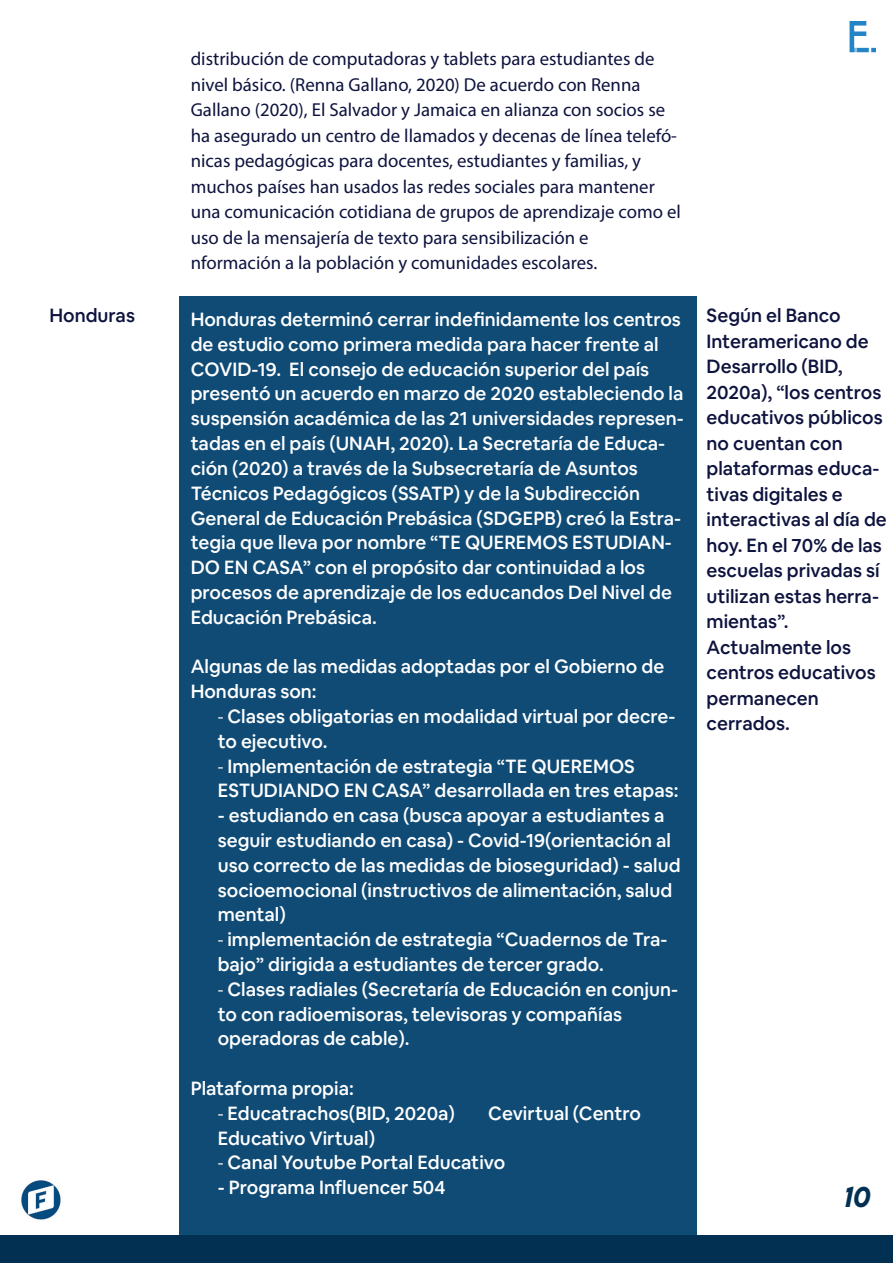
<style>
.page{position:relative;width:893px;height:1263px;background:#fff}
.page>*{position:absolute;margin:0;border:0;box-sizing:border-box;transform-origin:0 0}
.t1{font:italic 500 25.5px "LEMONMILK";color:#023052}
.t2{font:500 18.75px/24.8px "Airbnb Cereal App";color:#fff}
.t3{font:18.75px/25.5px "Myriad Pro";color:#0e133e}
.t4{font:500 18.75px/25.5px "Airbnb Cereal App";color:#0e133e}
.s1{font-family:"Myriad Pro";font-weight:400}
</style>
<div class="page">
<div style="left:179px;top:296px;width:518px;height:949px;background:#0f4b75"></div>
<img style="left:849px;top:21px;width:27px;height:32px">
<img style="left:21px;top:1180px;width:40px;height:40px">
<div style="left:0;top:1235px;width:893px;height:28px;background:#023052"></div>
<p class="t3" style="left:191px;top:46px;width:492px">distribución de computadoras y tablets para estudiantes de nivel básico. (Renna Gallano, 2020) De acuerdo con Renna Gallano (2020), El Salvador y Jamaica en alianza con socios se ha asegurado un centro de llamados y decenas de línea telefó&shy;nicas pedagógicas para docentes, estudiantes y familias, y muchos países han usados las redes sociales para mantener una comunicación cotidiana de grupos de aprendizaje como el uso de la mensajería de texto para sensibilización e nformación a la población y comunidades escolares.</p>
<p class="t4" style="left:49px;top:303px;width:87px">Honduras</p>
<p class="t4" style="left:707px;top:303px;width:182px">Según el Banco<br>Interamericano de<br>Desarrollo (BID,<br>2020a), “los centros educativos públicos no cuentan con plataformas educa&shy;tivas digitales e interactivas al día de hoy. En el 70% de las escuelas privadas sí utilizan estas herra&shy;mientas”.<br>Actualmente los centros educativos permanecen cerrados.</p>
<p class="t2" style="left:191px;top:307px;width:495px">Honduras determinó cerrar indefinidamente los centros de estudio como primera medida para hacer frente al COVID-19. El consejo de educación superior del país presentó un acuerdo en marzo de 2020 estableciendo la suspensión académica de las 21 universidades represen&shy;tadas en el país (UNAH, 2020). La Secretaría de Educa&shy;ción (2020) a través de la Subsecretaría de Asuntos Técnicos Pedagógicos (SSATP) y de la Subdirección General de Educación Prebásica (SDGEPB) creó la Estra&shy;tegia que lleva por nombre “TE QUEREMOS ESTUDIAN-DO EN CASA” con el propósito dar continuidad a los procesos de aprendizaje de los educandos Del Nivel de Educación Prebásica.</p>
<p class="t2" style="left:191px;top:654px;width:475px">Algunas de las medidas adoptadas por el Gobierno de<br>Honduras son:</p>
<p class="t2" style="left:218px;top:704px;width:459px"><span class="s1">-</span> Clases obligatorias en modalidad virtual por decre&shy;to ejecutivo.</p>
<p class="t2" style="left:218px;top:754px;width:462px"><span class="s1">-</span> Implementación de estrategia “TE QUEREMOS<br>ESTUDIANDO EN CASA” desarrollada en tres etapas:</p>
<p class="t2" style="left:218px;top:803px;width:464px">- estudiando en casa (busca apoyar a estudiantes a seguir estudiando en casa) - Covid-19(orientación al uso correcto de las medidas de bioseguridad) - salud socioemocional (instructivos de alimentación, salud mental)</p>
<p class="t2" style="left:218px;top:927px;width:451px"><span class="s1">-</span> implementación de estrategia “Cuadernos de Tra&shy;bajo” dirigida a estudiantes de tercer grado.</p>
<p class="t2" style="left:218px;top:977px;width:462px"><span class="s1">-</span> Clases radiales (Secretaría de Educación en conjun&shy;to con radioemisoras, televisoras y compañías operadoras de cable).</p>
<p class="t2" style="left:191px;top:1076px;width:165px">Plataforma propia:</p>
<p class="t2" style="left:218px;top:1101px;width:239px"><span class="s1">-</span> Educatrachos(BID, 2020a)</p>
<p class="t2" style="left:488px;top:1101px;width:154px">Cevirtual (Centro</p>
<p class="t2" style="left:218px;top:1126px;width:159px">Educativo Virtual)</p>
<p class="t2" style="left:218px;top:1150px;width:289px"><span class="s1">-</span> Canal Youtube Portal Educativo</p>
<p class="t2" style="left:218px;top:1175px;width:229px">- Programa Influencer 504</p>
<h1 class="t1" style="left:844px;top:1180px;width:28px">10</h1>
</div>
